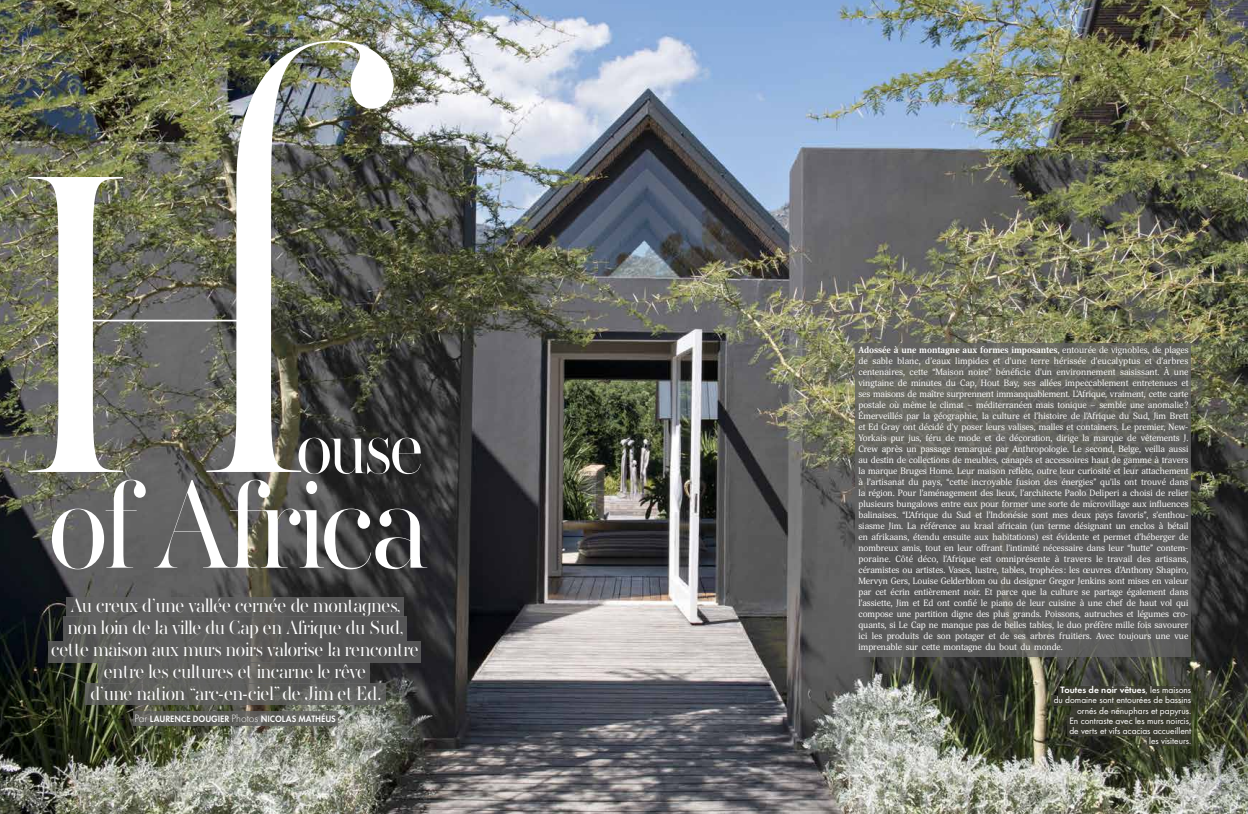
<style>
.page{position:relative;width:1248px;height:814px;background:#fff}
.page>*{position:absolute;margin:0;border:0;box-sizing:border-box;transform-origin:0 0}
.t1{font:300 437.4px "AW Conqueror Didot";color:#fff;scale:.87 1}
.t2{font:300 128px "AW Conqueror Didot";letter-spacing:-.045em;color:#fff;scale:.9 1}
.t3{font:300 76.6px "AW Conqueror Didot";color:#fff;scale:.9 1}
.t4{font:300 20px/22px "AW Conqueror Didot";letter-spacing:-.015em;color:#fff;text-align:center;scale:.9 1}
.t5{font:9.6px "Futura Dem";letter-spacing:-.005em;color:#fff;scale:.9 1}
.t6{font:9.5px/10px "Futura Boo";color:#fff;text-align:right}
.t7{font:9.5px "Futura Dem";color:#fff}
.t8{font:9px/11px "Margon 360";letter-spacing:-.005em;color:#fff;text-align:justify}
.s1{font-family:"Futura";font-weight:300;font-size:11px}
.s2{font-weight:700}
.s3{font-family:"Futura Boo"}
</style>
<div class="page">
<img style="left:0;top:0;width:1247px;height:814px">
<div style="left:1058px;top:686px;width:132px;height:9px;background:#3c3c32"></div>
<div style="left:1051px;top:695px;width:139px;height:10px;background:#3c3c32"></div>
<div style="left:1070px;top:705px;width:120px;height:10px;background:#3c3c32"></div>
<div style="left:1067px;top:715px;width:123px;height:10px;background:#3c3c32"></div>
<div style="left:1067px;top:725px;width:123px;height:10px;background:#3c3c32"></div>
<div style="left:1147px;top:735px;width:43px;height:11px;background:#3c3c32"></div>
<div style="left:855px;top:343px;width:336px;height:313px;background:#626262"></div>
<div style="left:66px;top:596px;width:337px;height:20px;background:#5c5c5a"></div>
<div style="left:63px;top:616px;width:343px;height:25px;background:#5a5a58"></div>
<svg style="left:48px;top:641px;width:372px;height:21px;background:#5a5a59"></svg>
<div style="left:98px;top:662px;width:272px;height:21px;background:#5e5e5b"></div>
<div style="left:85px;top:683px;width:301px;height:21px;background:#626262"></div>
<div style="left:133px;top:711px;width:204px;height:14px;background:#626262"></div>
<h1 class="t1" style="left:16px;top:-7px;width:342px">H</h1>
<h3 class="t3" style="left:296px;top:389px;width:144px">ouse</h3>
<h2 class="t2" style="left:48px;top:427px;width:424px">of Africa</h2>
<h3 class="t4" style="left:51px;top:594px;width:410px">Au creux d’une vallée cernée de montagnes,<br>non loin de la ville du Cap en Afrique du Sud, cette maison aux murs noirs valorise la rencontre entre les cultures et incarne le rêve<br>d’une nation “arc-en-ciel” de Jim et Ed.</h3>
<p class="t5" style="left:134px;top:711px;width:225px"><span class="s1">Par</span> LAURENCE DOUGIER <span class="s1">Photos</span> NICOLAS MATHÉUS</p>
<p class="t8" style="left:858px;top:344px;width:331px"><span class="s2">Adossée à une montagne aux formes imposantes,</span> entourée de vignobles, de plages de sable blanc, d’eaux limpides et d’une terre hérissée d’eucalyptus et d’arbres centenaires, cette “Maison noire” bénéficie d’un environnement saisissant. À une vingtaine de minutes du Cap, Hout Bay, ses allées impeccablement entretenues et ses maisons de maître surprennent immanquablement. L’Afrique, vraiment, cette carte postale où même le climat – méditerranéen mais tonique – semble une anomalie?<br>Émerveillés par la géographie, la culture et l’histoire de l’Afrique du Sud, Jim Brett et Ed Gray ont décidé d’y poser leurs valises, malles et containers. Le premier, New-Yorkais pur jus, féru de mode et de décoration, dirige la marque de vêtements J.<br>Crew après un passage remarqué par Anthropologie. Le second, Belge, veilla aussi au destin de collections de meubles, canapés et accessoires haut de gamme à travers la marque Bruges Home. Leur maison reflète, outre leur curiosité et leur attachement à l’artisanat du pays, “cette incroyable fusion des énergies” qu’ils ont trouvé dans la région. Pour l’aménagement des lieux, l’architecte Paolo Deliperi a choisi de relier plusieurs bungalows entre eux pour former une sorte de microvillage aux influences balinaises. “L’Afrique du Sud et l’Indonésie sont mes deux pays favoris”, s’enthou&shy;siasme Jim. La référence au kraal africain (un terme désignant un enclos à bétail en afrikaans, étendu ensuite aux habitations) est évidente et permet d’héberger de nombreux amis, tout en leur offrant l’intimité nécessaire dans leur “hutte” contem&shy;poraine. Côté déco, l’Afrique est omniprésente à travers le travail des artisans, céramistes ou artistes. Vases, lustre, tables, trophées : les œuvres d’Anthony Shapiro, Mervyn Gers, Louise Gelderblom ou du designer Gregor Jenkins sont mises en valeur par cet écrin entièrement noir. Et parce que la culture se partage également dans l’assiette, Jim et Ed ont confié le piano de leur cuisine à une chef de haut vol qui compose une partition digne des plus grands. Poissons, autruches et légumes cro&shy;quants, si Le Cap ne manque pas de belles tables, le duo préfère mille fois savourer ici les produits de son potager et de ses arbres fruitiers. Avec toujours une vue imprenable sur cette montagne du bout du monde.</p>
<p class="t7" style="left:1060px;top:683px;width:132px">TOUTES DE NOIR VÊTUES<span class="s3">, les maisons</span></p>
<p class="t6" style="left:1053px;top:694px;width:139px">du domaine sont entourées de bassins ornés de nénuphars et papyrus.<br>En contraste avec les murs noircis,<br>de verts et vifs acacias accueillent<br>les visiteurs.</p>
</div>
